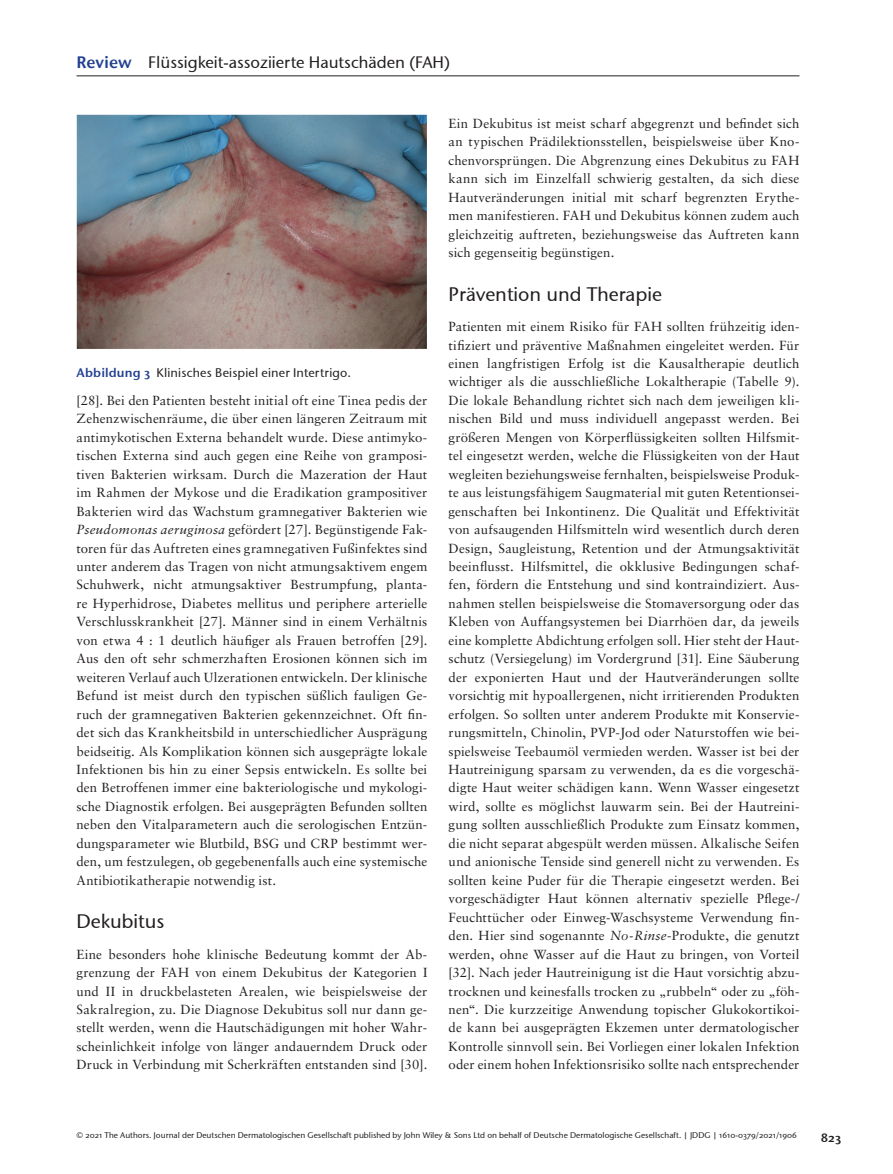
<style>
.page{position:relative;width:893px;height:1174px;background:#fff}
.page>*{position:absolute;margin:0;border:0;box-sizing:border-box;transform-origin:0 0}
.t1{font:19.5px "Stone Sans OSITCTT Medium";color:#231f20}
.t2{font:16.5px "Stone Sans OSITCTT Medium";color:#231f20}
.t3{font:13.2px/18.5px "Sabon";letter-spacing:.01em;color:#231f20;text-align:justify}
.t4{font:12.45px "Stone Sans OSITCTT Medium";letter-spacing:.015em;color:#231f20}
.t5{font:12.45px "Stone Sans Sem OSITCTT Semi";color:#231f20}
.t6{font:8.25px "Stone Sans OSITCTT Medium";color:#231f20}
.s1{font-family:"Stone Sans ITC Semi";color:#224092}
.s2{font-family:"Stone Sans Sem OSITCTT Semi";color:#224092}
.s3{font-style:italic}
</style>
<div class="page">
<hr style="left:77px;top:76px;width:722px;height:1px;background:#231f20">
<img style="left:77px;top:115px;width:350px;height:234px">
<p class="t2" style="left:77px;top:52px;width:375px"><span class="s1">Review</span> Flüssigkeit-assoziierte Hautschäden (FAH)</p>
<p class="t4" style="left:77px;top:365px;width:276px"><span class="s2">Abbildung 3</span> Klinisches Beispiel einer Intertrigo.</p>
<p class="t3" style="left:77px;top:391px;width:352px">[28]. Bei den Patienten besteht initial oft eine Tinea pedis der Zehenzwischenräume, die über einen längeren Zeitraum mit antimykotischen Externa behandelt wurde. Diese antimyko&shy;tischen Externa sind auch gegen eine Reihe von gramposi&shy;tiven Bakterien wirksam. Durch die Mazeration der Haut im Rahmen der Mykose und die Eradikation grampositiver Bakterien wird das Wachstum gramnegativer Bakterien wie <span class="s3">Pseudomonas aeruginosa</span> gefördert [27]. Begünstigende Fak&shy;toren für das Auftreten eines gramnegativen Fußinfektes sind unter anderem das Tragen von nicht atmungsaktivem engem Schuhwerk, nicht atmungsaktiver Bestrumpfung, planta&shy;re Hyperhidrose, Diabetes mellitus und periphere arterielle Verschlusskrankheit [27]. Männer sind in einem Verhältnis von etwa 4 : 1 deutlich häufiger als Frauen betroffen [29].<br>Aus den oft sehr schmerzhaften Erosionen können sich im weiteren Verlauf auch Ulzerationen entwickeln. Der klinische Befund ist meist durch den typischen süßlich fauligen Ge&shy;ruch der gramnegativen Bakterien gekennzeichnet. Oft fin&shy;det sich das Krankheitsbild in unterschiedlicher Ausprägung beidseitig. Als Komplikation können sich ausgeprägte lokale Infektionen bis hin zu einer Sepsis entwickeln. Es sollte bei den Betroffenen immer eine bakteriologische und mykologi&shy;sche Diagnostik erfolgen. Bei ausgeprägten Befunden sollten neben den Vitalparametern auch die serologischen Entzün&shy;dungsparameter wie Blutbild, BSG und CRP bestimmt wer&shy;den, um festzulegen, ob gegebenenfalls auch eine systemische Antibiotikatherapie notwendig ist.</p>
<h1 class="t1" style="left:77px;top:909px;width:90px">Dekubitus</h1>
<p class="t3" style="left:77px;top:944px;width:352px">Eine besonders hohe klinische Bedeutung kommt der Ab&shy;grenzung der FAH von einem Dekubitus der Kategorien I und II in druckbelasteten Arealen, wie beispielsweise der Sakralregion, zu. Die Diagnose Dekubitus soll nur dann ge&shy;stellt werden, wenn die Hautschädigungen mit hoher Wahr&shy;scheinlichkeit infolge von länger andauerndem Druck oder Druck in Verbindung mit Scherkräften entstanden sind [30].</p>
<p class="t3" style="left:449px;top:114px;width:352px">Ein Dekubitus ist meist scharf abgegrenzt und befindet sich an typischen Prädilektionsstellen, beispielsweise über Kno&shy;chenvorsprüngen. Die Abgrenzung eines Dekubitus zu FAH kann sich im Einzelfall schwierig gestalten, da sich diese Hautveränderungen initial mit scharf begrenzten Erythe&shy;men manifestieren. FAH und Dekubitus können zudem auch gleichzeitig auftreten, beziehungsweise das Auftreten kann sich gegenseitig begünstigen.</p>
<h1 class="t1" style="left:449px;top:282px;width:215px">Prävention und Therapie</h1>
<p class="t3" style="left:449px;top:317px;width:352px">Patienten mit einem Risiko für FAH sollten frühzeitig iden&shy;tifiziert und präventive Maßnahmen eingeleitet werden. Für einen langfristigen Erfolg ist die Kausaltherapie deutlich wichtiger als die ausschließliche Lokaltherapie (Tabelle 9).<br>Die lokale Behandlung richtet sich nach dem jeweiligen kli&shy;nischen Bild und muss individuell angepasst werden. Bei größeren Mengen von Körperflüssigkeiten sollten Hilfsmit&shy;tel eingesetzt werden, welche die Flüssigkeiten von der Haut wegleiten beziehungsweise fernhalten, beispielsweise Produk&shy;te aus leistungsfähigem Saugmaterial mit guten Retentionsei&shy;genschaften bei Inkontinenz. Die Qualität und Effektivität von aufsaugenden Hilfsmitteln wird wesentlich durch deren Design, Saugleistung, Retention und der Atmungsaktivität beeinflusst. Hilfsmittel, die okklusive Bedingungen schaf&shy;fen, fördern die Entstehung und sind kontraindiziert. Aus&shy;nahmen stellen beispielsweise die Stomaversorgung oder das Kleben von Auffangsystemen bei Diarrhöen dar, da jeweils eine komplette Abdichtung erfolgen soll. Hier steht der Haut&shy;schutz (Versiegelung) im Vordergrund [31]. Eine Säuberung der exponierten Haut und der Hautveränderungen sollte vorsichtig mit hypoallergenen, nicht irritierenden Produkten erfolgen. So sollten unter anderem Produkte mit Konservie&shy;rungsmitteln, Chinolin, PVP-Jod oder Naturstoffen wie bei&shy;spielsweise Teebaumöl vermieden werden. Wasser ist bei der Hautreinigung sparsam zu verwenden, da es die vorgeschä&shy;digte Haut weiter schädigen kann. Wenn Wasser eingesetzt wird, sollte es möglichst lauwarm sein. Bei der Hautreini&shy;gung sollten ausschließlich Produkte zum Einsatz kommen, die nicht separat abgespült werden müssen. Alkalische Seifen und anionische Tenside sind generell nicht zu verwenden. Es sollten keine Puder für die Therapie eingesetzt werden. Bei vorgeschädigter Haut können alternativ spezielle Pflege-/ Feuchttücher oder Einweg-Waschsysteme Verwendung fin&shy;den. Hier sind sogenannte <span class="s3">No-Rinse</span>-Produkte, die genutzt werden, ohne Wasser auf die Haut zu bringen, von Vorteil [32]. Nach jeder Hautreinigung ist die Haut vorsichtig abzu&shy;trocknen und keinesfalls trocken zu „rubbeln“ oder zu „föh&shy;nen“. Die kurzzeitige Anwendung topischer Glukokortikoi&shy;de kann bei ausgeprägten Ekzemen unter dermatologischer Kontrolle sinnvoll sein. Bei Vorliegen einer lokalen Infektion oder einem hohen Infektionsrisiko sollte nach entsprechender</p>
<p class="t6" style="left:77px;top:1130px;width:722px">© 2021 The Authors. Journal der Deutschen Dermatologischen Gesellschaft published by John Wiley &amp; Sons Ltd on behalf of Deutsche Dermatologische Gesellschaft. | JDDG | 1610-0379/2021/1906</p>
<p class="t5" style="left:821px;top:1130px;width:22px">823</p>
</div>
